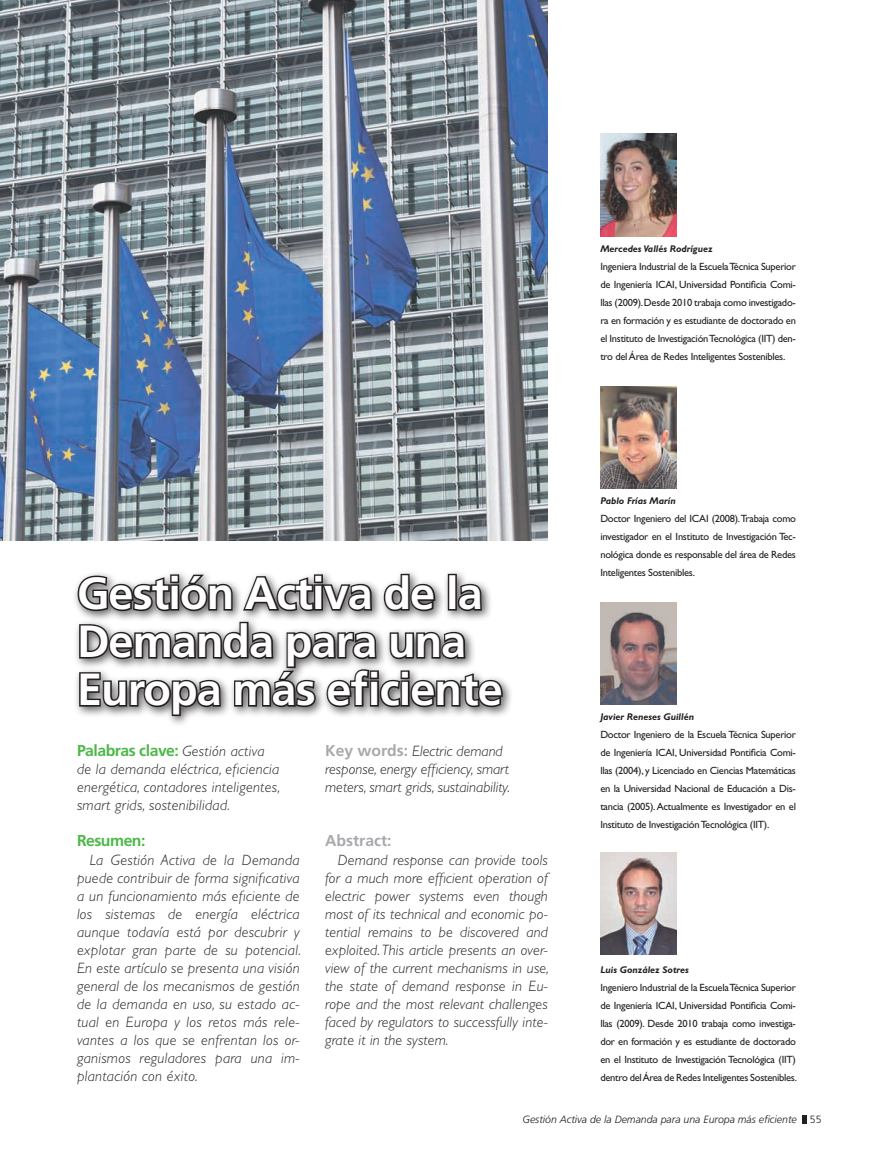
<style>
.page{position:relative;width:873px;height:1149px;background:#fff}
.page>*{position:absolute;margin:0;border:0;box-sizing:border-box;transform-origin:0 0}
.t1{font:700 45px/48px "Frutiger LT Std";letter-spacing:-.02em;color:#fff}
.t2{font:700 15.75px "Frutiger LT Std";letter-spacing:-.03em;color:#4cb848}
.t3{font:700 15.75px "Frutiger LT Std";color:#a8a9ad}
.t4{font:italic 300 15px/18px "Gill Sans Std";letter-spacing:.01em;color:#231f20;text-align:justify}
.t5{font:10.5px/18px "Gill Sans Std";letter-spacing:-.025em;color:#231f20;text-align:justify}
.t6{font:italic 300 10.5px "Frutiger LT Std";color:#231f20}
.t7{font:italic 700 9.75px "Gill Sans Std";color:#231f20}
.s1{font-family:"Gill Sans Std";font-weight:300;font-style:italic;font-size:15px;color:#231f20}
.s2{font-family:"Frutiger LT Std";font-weight:700;font-style:normal;font-size:15.75px;color:#a8a9ad}
.s3{font-style:normal}
</style>
<div class="page">
<svg style="left:802px;top:1115px;width:4px;height:8px"></svg>
<img style="left:600px;top:134px;width:77px;height:102px">
<img style="left:600px;top:386px;width:77px;height:102px">
<img style="left:600px;top:602px;width:77px;height:102px">
<img style="left:600px;top:852px;width:77px;height:102px">
<img style="left:0;top:0;width:548px;height:540px">
<div style="left:72px;top:568px;width:441px;height:159px;background:#231f20;opacity:.75"></div>
<svg style="left:76px;top:573px;width:158px;height:39px"></svg>
<svg style="left:241px;top:573px;width:133px;height:40px"></svg>
<svg style="left:382px;top:572px;width:54px;height:40px"></svg>
<div style="left:448px;top:574px;width:9px;height:36px;border:3px solid #231f20"></div>
<svg style="left:456px;top:582px;width:27px;height:30px"></svg>
<svg style="left:78px;top:620px;width:426px;height:97px"></svg>
<p class="t7" style="left:600px;top:243px;width:114px">Mercedes Vallés Rodríguez</p>
<p class="t5" style="left:600px;top:258px;width:197px">Ingeniera Industrial de la Escuela Técnica Superior de Ingeniería ICAI, Universidad Pontificia Comi&shy;llas (2009). Desde 2010 trabaja como investigado&shy;ra en formación y es estudiante de doctorado en el Instituto de Investigación Tecnológica (IIT) den&shy;tro del Área de Redes Inteligentes Sostenibles.</p>
<h1 class="t1" style="left:77px;top:569px;width:427px">Gestión Activa de la<br>Demanda para una<br>Europa más eficiente</h1>
<h2 class="t2" style="left:77px;top:741px;width:189px">Palabras clave: <span class="s1">Gestión activa</span></h2>
<h3 class="t4" style="left:77px;top:760px;width:205px">de la demanda eléctrica, eficiencia energética, contadores inteligentes, smart grids, sostenibilidad.</h3>
<h2 class="t2" style="left:77px;top:831px;width:70px">Resumen:</h2>
<p class="t4" style="left:77px;top:850px;width:225px;text-indent:13px">La Gestión Activa de la Demanda puede contribuir de forma significativa a un funcionamiento más eficiente de los sistemas de energía eléctrica aunque todavía está por descubrir y explotar gran parte de su potencial.<br>En este artículo se presenta una visión general de los mecanismos de gestión de la demanda en uso, su estado ac&shy;tual en Europa y los retos más rele&shy;vantes a los que se enfrentan los or&shy;ganismos reguladores para una im&shy;plantación con éxito.</p>
<h3 class="t4" style="left:325px;top:742px;width:186px;text-align:left"><span class="s2">Key words:</span> Electric demand response, energy efficiency, smart meters, smart grids, sustainability.</h3>
<h2 class="t3" style="left:325px;top:831px;width:68px">Abstract:</h2>
<p class="t4" style="left:325px;top:850px;width:225px;text-indent:13px">Demand response can provide tools for a much more efficient operation of electric power systems even though most of its technical and economic po&shy;tential remains to be discovered and exploited. This article presents an over&shy;view of the current mechanisms in use, the state of demand response in Eu&shy;rope and the most relevant challenges faced by regulators to successfully inte&shy;grate it in the system.</p>
<p class="t7" style="left:600px;top:495px;width:77px">Pablo Frías Marín</p>
<p class="t5" style="left:600px;top:510px;width:197px">Doctor Ingeniero del ICAI (2008). Trabaja como investigador en el Instituto de Investigación Tec&shy;nológica donde es responsable del área de Redes Inteligentes Sostenibles.</p>
<p class="t7" style="left:600px;top:711px;width:95px">Javier Reneses Guillén</p>
<p class="t5" style="left:600px;top:726px;width:197px">Doctor Ingeniero de la Escuela Técnica Superior de Ingeniería ICAI, Universidad Pontificia Comi&shy;llas (2004), y Licenciado en Ciencias Matemáticas en la Universidad Nacional de Educación a Dis&shy;tancia (2005). Actualmente es Investigador en el Instituto de Investigación Tecnológica (IIT).</p>
<p class="t7" style="left:600px;top:963px;width:90px">Luis González Sotres</p>
<p class="t5" style="left:600px;top:978px;width:198px">Ingeniero Industrial de la Escuela Técnica Superior de Ingeniería ICAI, Universidad Pontificia Comi&shy;llas (2009). Desde 2010 trabaja como investiga&shy;dor en formación y es estudiante de doctorado en el Instituto de Investigación Tecnológica (IIT) dentro del Área de Redes Inteligentes Sostenibles.</p>
<p class="t6" style="left:522px;top:1113px;width:300px">Gestión Activa de la Demanda para una Europa más eficiente <span class="s3">55</span></p>
</div>
